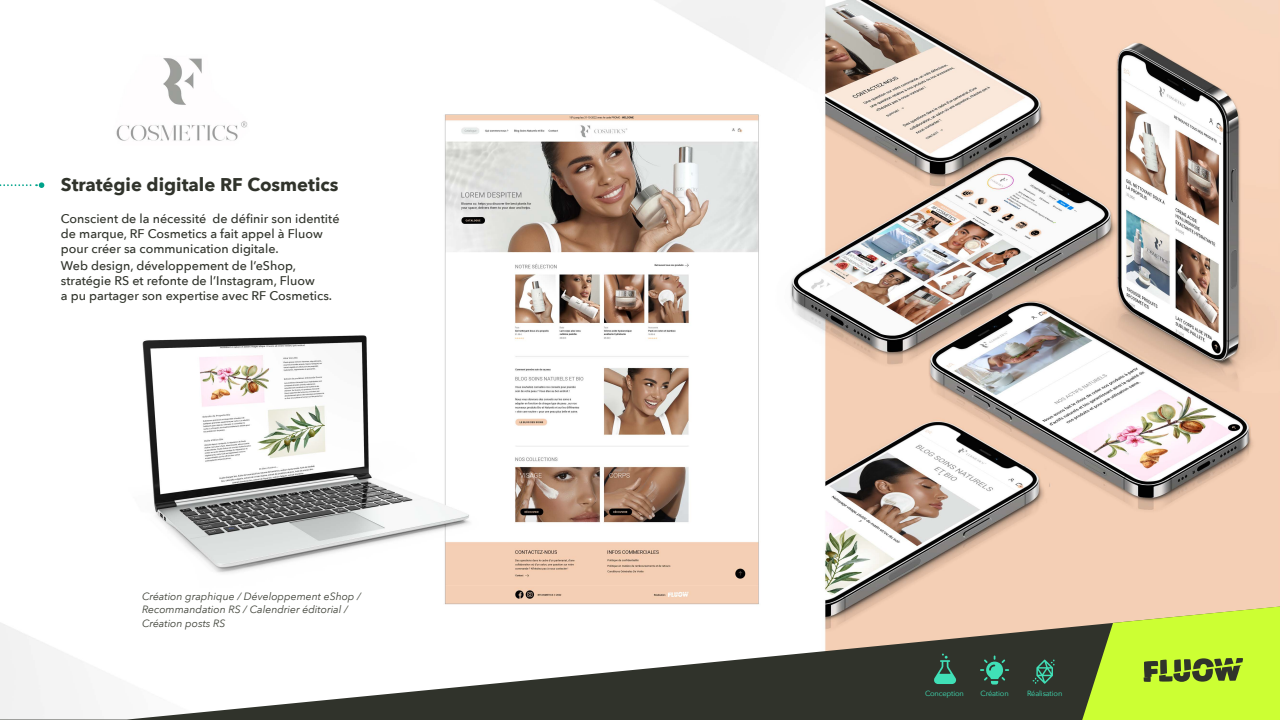
<style>
.page{position:relative;width:1280px;height:720px;background:#fff}
.page>*{position:absolute;margin:0;border:0;box-sizing:border-box;transform-origin:0 0}
.t1{font:700 18.4px "Avenir Next";color:#30332b}
.t2{font:500 12.55px/15.1px "Avenir Next";color:#30332b}
.t3{font:italic 10.5px/14px "Avenir Next";color:#3d4036}
.t4{font:7.5px "Avenir Next";letter-spacing:-.02em;color:#40e0b7}
</style>
<div class="page">
<img style="left:0;top:0;width:1280px;height:720px">
<svg style="left:0;top:182px;width:44px;height:6px"></svg>
<svg style="left:980px;top:656px;width:29px;height:29px"></svg>
<svg style="left:1033px;top:660px;width:22px;height:24px"></svg>
<svg style="left:934px;top:654px;width:22px;height:30px"></svg>
<svg style="left:1082px;top:607px;width:198px;height:113px;background:#bbe13c"></svg>
<h1 class="t1" style="left:61px;top:169px;width:279px">Stratégie digitale RF Cosmetics</h1>
<p class="t2" style="left:61px;top:211px;width:280px">Conscient de la nécessité de définir son identité de marque, RF Cosmetics a fait appel à Fluow pour créer sa communication digitale.</p>
<p class="t2" style="left:61px;top:258px;width:273px">Web design, développement de l’eShop, stratégie RS et refonte de l’Instagram, Fluow<br>a pu partager son expertise avec RF Cosmetics.</p>
<p class="t3" style="left:142px;top:588px;width:221px">Création graphique / Développement eShop /<br>Recommandation RS / Calendrier éditorial /<br>Création posts RS</p>
<p class="t4" style="left:925px;top:687px;width:40px">Conception</p>
<p class="t4" style="left:980px;top:687px;width:30px">Création</p>
<p class="t4" style="left:1027px;top:687px;width:37px">Réalisation</p>
</div>
